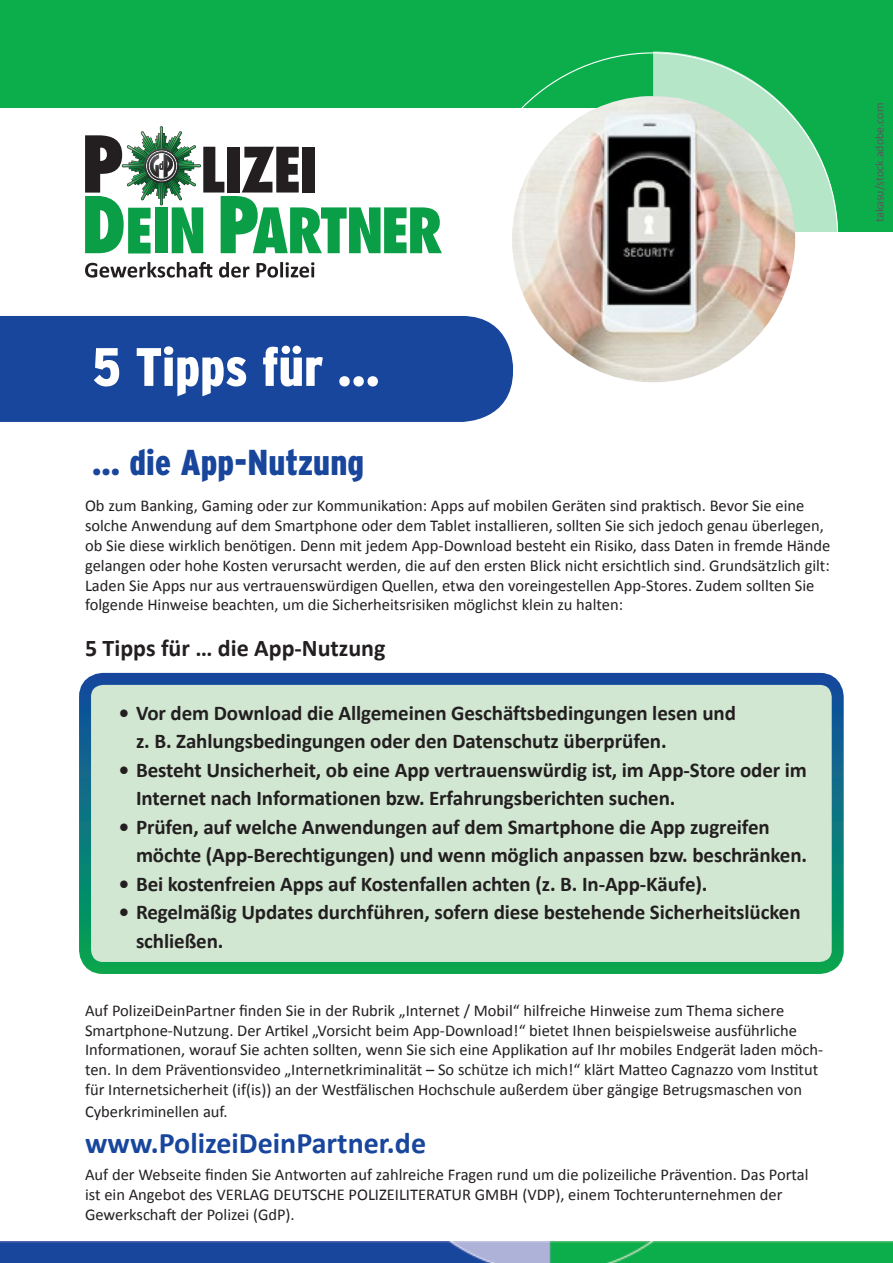
<style>
.page{position:relative;width:893px;height:1263px;background:#fff}
.page>*{position:absolute;margin:0;border:0;box-sizing:border-box;transform-origin:0 0}
.t1{font:900 condensed 54px "Interstate";color:#fff}
.t2{font:900 condensed 36px "Interstate";color:#18469d}
.t3{font:700 30px "Calibri";color:#18469d}
.t4{font:700 24px "Calibri";color:#231f20}
.t5{font:700 21px/28.5px "Calibri";letter-spacing:-.005em;color:#231f20}
.t6{font:16.5px/19.8px "Calibri";color:#231f20}
.t7{font:12px "Calibri";color:#57585a}
</style>
<div class="page">
<div style="left:85px;top:679px;width:753px;height:289px;background:#d1e7d2;border-radius:18px"></div>
<div style="left:79px;top:673px;width:765px;height:301px;border:12px solid #fff;border-radius:18px"></div>
<img style="left:0;top:1242px;width:893px;height:21px">
<div style="left:0;top:0;width:893px;height:232px;background:#0cae4c"></div>
<div style="left:0;top:108px;width:654px;height:237px;background:#fff"></div>
<svg style="left:652px;top:51px;width:186px;height:332px"></svg>
<svg style="left:85px;top:126px;width:357px;height:127px"></svg>
<svg style="left:85px;top:262px;width:127px;height:16px"></svg>
<svg style="left:219px;top:262px;width:30px;height:16px"></svg>
<svg style="left:257px;top:262px;width:57px;height:16px"></svg>
<img style="left:512px;top:96px;width:283px;height:286px">
<div style="left:0;top:316px;width:513px;height:106px;background:#18469d"></div>
<p class="t7" style="left:872px;top:222px;width:120px;rotate:-90deg">takasu/stock.adobe.com</p>
<h1 class="t1" style="left:92px;top:337px;width:289px">5 Tipps für ...</h1>
<h2 class="t2" style="left:92px;top:442px;width:273px">... die App-Nutzung</h2>
<p class="t6" style="left:85px;top:495px;width:747px">Ob zum Banking, Gaming oder zur Kommunikation: Apps auf mobilen Geräten sind praktisch. Bevor Sie eine solche Anwendung auf dem Smartphone oder dem Tablet installieren, sollten Sie sich jedoch genau überlegen, ob Sie diese wirklich benötigen. Denn mit jedem App-Download besteht ein Risiko, dass Daten in fremde Hände gelangen oder hohe Kosten verursacht werden, die auf den ersten Blick nicht ersichtlich sind. Grundsätzlich gilt:<br>Laden Sie Apps nur aus vertrauenswürdigen Quellen, etwa den voreingestellen App-Stores. Zudem sollten Sie folgende Hinweise beachten, um die Sicherheitsrisiken möglichst klein zu halten:</p>
<h3 class="t4" style="left:85px;top:633px;width:302px">5 Tipps für … die App-Nutzung</h3>
<p class="t5" style="left:136px;top:698px;width:601px;text-indent:-17px">• Vor dem Download die Allgemeinen Geschäftsbedingungen lesen und z. B. Zahlungsbedingungen oder den Datenschutz überprüfen.</p>
<p class="t5" style="left:136px;top:755px;width:672px;text-indent:-17px">• Besteht Unsicherheit, ob eine App vertrauenswürdig ist, im App-Store oder im<br>Internet nach Informationen bzw. Erfahrungsberichten suchen.</p>
<p class="t5" style="left:136px;top:812px;width:673px;text-indent:-17px">• Prüfen, auf welche Anwendungen auf dem Smartphone die App zugreifen möchte (App-Berechtigungen) und wenn möglich anpassen bzw. beschränken.</p>
<p class="t5" style="left:119px;top:869px;width:590px">• Bei kostenfreien Apps auf Kostenfallen achten (z. B. In-App-Käufe).</p>
<p class="t5" style="left:136px;top:897px;width:666px;text-indent:-17px">• Regelmäßig Updates durchführen, sofern diese bestehende Sicherheitslücken schließen.</p>
<p class="t6" style="left:85px;top:1000px;width:740px">Auf PolizeiDeinPartner finden Sie in der Rubrik „Internet / Mobil“ hilfreiche Hinweise zum Thema sichere Smartphone-Nutzung. Der Artikel „Vorsicht beim App-Download!“ bietet Ihnen beispielsweise ausführliche Informationen, worauf Sie achten sollten, wenn Sie sich eine Applikation auf Ihr mobiles Endgerät laden möch&shy;ten. In dem Präventionsvideo „Internetkriminalität – So schütze ich mich!“ klärt Matteo Cagnazzo vom Institut für Internetsicherheit (if(is)) an der Westfälischen Hochschule außerdem über gängige Betrugsmaschen von</p>
<p class="t6" style="left:85px;top:1100px;width:144px">Cyberkriminellen auf.</p>
<h3 class="t3" style="left:85px;top:1124px;width:343px">www.PolizeiDeinPartner.de</h3>
<p class="t6" style="left:85px;top:1164px;width:725px">Auf der Webseite finden Sie Antworten auf zahlreiche Fragen rund um die polizeiliche Prävention. Das Portal ist ein Angebot des VERLAG DEUTSCHE POLIZEILITERATUR GMBH (VDP), einem Tochterunternehmen der<br>Gewerkschaft der Polizei (GdP).</p>
</div>
